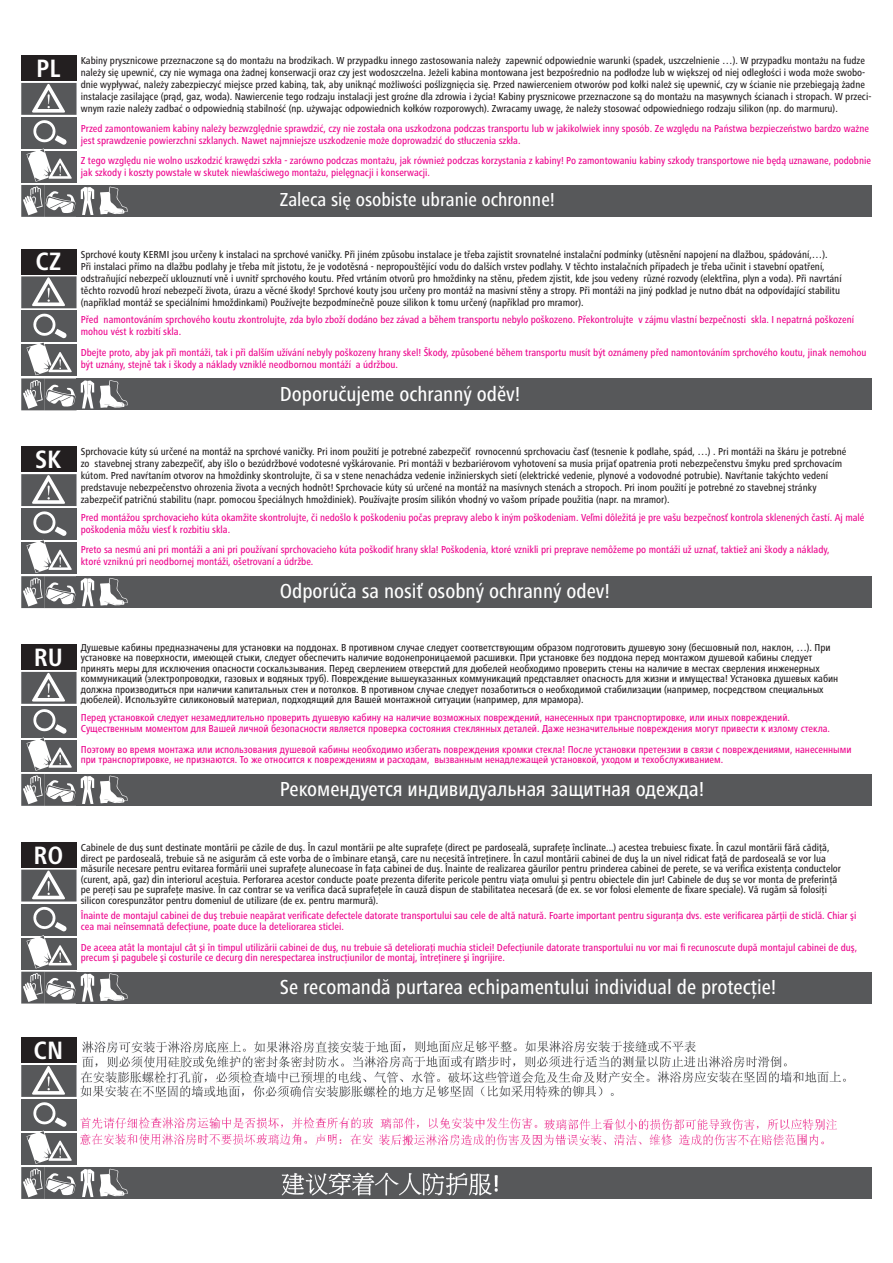
<style>
.page{position:relative;width:893px;height:1263px;background:#fff}
.page>*{position:absolute;margin:0;border:0;box-sizing:border-box;transform-origin:0 0}
.t1{font:700 condensed 25.95px "Frutiger Next LTW1 G";color:#fff}
.t2{font:500 condensed 21px "Frutiger Next LTW1 G";color:#fff}
.t3{font:500 condensed 19.5px "Frutiger Next LTW1 G";color:#fff}
.t4{font:500 condensed 10.5px/12px "Frutiger Next LTW1 G";color:#231f20}
.t5{font:500 condensed 10.5px/12px "Frutiger Next LTW1 G";color:#ed028c}
</style>
<div class="page">
<img style="left:82px;top:1040px;width:764px;height:58px">
<img style="left:128px;top:1117px;width:709px;height:29px">
<div style="left:21px;top:55px;width:56px;height:26px;background:#231f20"></div>
<div style="left:77px;top:185px;width:795px;height:32px;background:#57585a"></div>
<svg style="left:21px;top:83px;width:73px;height:134px"></svg>
<svg style="left:100px;top:187px;width:28px;height:27px"></svg>
<div style="left:21px;top:249px;width:56px;height:25px;background:#231f20"></div>
<div style="left:77px;top:378px;width:795px;height:32px;background:#57585a"></div>
<svg style="left:21px;top:276px;width:107px;height:134px"></svg>
<div style="left:21px;top:446px;width:56px;height:26px;background:#231f20"></div>
<div style="left:77px;top:576px;width:795px;height:32px;background:#57585a"></div>
<svg style="left:21px;top:474px;width:107px;height:134px"></svg>
<div style="left:21px;top:644px;width:56px;height:26px;background:#231f20"></div>
<div style="left:77px;top:774px;width:795px;height:32px;background:#57585a"></div>
<svg style="left:21px;top:672px;width:107px;height:134px"></svg>
<div style="left:21px;top:842px;width:56px;height:25px;background:#231f20"></div>
<div style="left:77px;top:972px;width:795px;height:31px;background:#57585a"></div>
<svg style="left:21px;top:870px;width:107px;height:133px"></svg>
<div style="left:21px;top:1037px;width:56px;height:26px;background:#231f20"></div>
<div style="left:77px;top:1167px;width:795px;height:32px;background:#57585a"></div>
<svg style="left:21px;top:1065px;width:107px;height:134px"></svg>
<img style="left:281px;top:1172px;width:217px;height:24px">
<h1 class="t1" style="left:36px;top:53px;width:26px">PL</h1>
<p class="t4" style="left:81px;top:55px;width:792px">Kabiny prysznicowe przeznaczone są do montażu na brodzikach. W przypadku innego zastosowania należy zapewnić odpowiednie warunki (spadek, uszczelnienie …). W przypadku montażu na fudze należy się upewnić, czy nie wymaga ona żadnej konserwacji oraz czy jest wodoszczelna. Jeżeli kabina montowana jest bezpośrednio na podłodze lub w większej od niej odległości i woda może swobo&shy;dnie wypływać, należy zabezpieczyć miejsce przed kabiną, tak, aby uniknąć możliwości poślizgnięcia się. Przed nawierceniem otworów pod kołki należ się upewnić, czy w ścianie nie przebiegają żadne instalacje zasilające (prąd, gaz, woda). Nawiercenie tego rodzaju instalacji jest groźne dla zdrowia i życia! Kabiny prysznicowe przeznaczone są do montażu na masywnych ścianach i stropach. W przeci&shy;wnym razie należy zadbać o odpowiednią stabilność (np. używając odpowiednich kołków rozporowych). Zwracamy uwagę, że należy stosować odpowiedniego rodzaju silikon (np. do marmuru).</p>
<p class="t5" style="left:81px;top:123px;width:790px">Przed zamontowaniem kabiny należy bezwzględnie sprawdzić, czy nie została ona uszkodzona podczas transportu lub w jakikolwiek inny sposób. Ze względu na Państwa bezpieczeństwo bardzo ważne jest sprawdzenie powierzchni szklanych. Nawet najmniejsze uszkodzenie może doprowadzić do stłuczenia szkła.</p>
<p class="t5" style="left:81px;top:154px;width:792px">Z tego względu nie wolno uszkodzić krawędzi szkła - zarówno podczas montażu, jak również podczas korzystania z kabiny! Po zamontowaniu kabiny szkody transportowe nie będą uznawane, podobnie jak szkody i koszty powstałe w skutek niewłaściwego montażu, pielęgnacji i konserwacji.</p>
<h3 class="t3" style="left:280px;top:188px;width:277px">Zaleca się osobiste ubranie ochronne!</h3>
<h1 class="t1" style="left:36px;top:247px;width:27px">CZ</h1>
<p class="t4" style="left:81px;top:248px;width:762px">Sprchové kouty KERMI jsou určeny k instalaci na sprchové vaničky. Při jiném způsobu instalace je třeba zajistit srovnatelné instalační podmínky (utěsnění napojení na dlažbou, spádování,…).<br>Při instalaci přímo na dlažbu podlahy je třeba mít jistotu, že je vodotěsná - nepropouštějící vodu do dalších vrstev podlahy. V těchto instalačních případech je třeba učinit i stavební opatření, odstraňující nebezpečí uklouznutí vně i uvnitř sprchového koutu. Před vrtáním otvorů pro hmoždinky na stěnu, předem zjistit, kde jsou vedeny různé rozvody (elektřina, plyn a voda). Při navrtání těchto rozvodů hrozí nebezpečí života, úrazu a věcné škody! Sprchové kouty jsou určeny pro montáž na masivní stěny a stropy. Při montáži na jiný podklad je nutno dbát na odpovídající stabilitu (například montáž se speciálními hmoždinkami) Používejte bezpodmínečně pouze silikon k tomu určený (například pro mramor).</p>
<p class="t5" style="left:81px;top:314px;width:775px">Před namontováním sprchového koutu zkontrolujte, zda bylo zboží dodáno bez závad a během transportu nebylo poškozeno. Překontrolujte v zájmu vlastní bezpečnosti skla. I nepatrná poškození mohou vést k rozbití skla.</p>
<p class="t5" style="left:81px;top:346px;width:787px">Dbejte proto, aby jak při montáži, tak i při dalším užívání nebyly poškozeny hrany skel! Škody, způsobené během transportu musít být oznámeny před namontováním sprchového koutu, jinak nemohou být uznány, stejně tak i škody a náklady vzniklé neodbornou montáží a údržbou.</p>
<h2 class="t2" style="left:280px;top:382px;width:242px">Doporučujeme ochranný oděv!</h2>
<h1 class="t1" style="left:35px;top:445px;width:28px">SK</h1>
<p class="t4" style="left:81px;top:446px;width:767px">Sprchovacie kúty sú určené na montáž na sprchové vaničky. Pri inom použití je potrebné zabezpečiť rovnocennú sprchovaciu časť (tesnenie k podlahe, spád, …) . Pri montáži na škáru je potrebné zo stavebnej strany zabezpečiť, aby išlo o bezúdržbové vodotesné vyškárovanie. Pri montáži v bezbariérovom vyhotovení sa musia prijať opatrenia proti nebezpečenstvu šmyku pred sprchovacím kútom. Pred navŕtaním otvorov na hmoždinky skontrolujte, či sa v stene nenachádza vedenie inžinierskych sietí (elektrické vedenie, plynové a vodovodné potrubie). Navŕtanie takýchto vedení predstavuje nebezpečenstvo ohrozenia života a vecných hodnôt! Sprchovacie kúty sú určené na montáž na masívnych stenách a stropoch. Pri inom použití je potrebné zo stavebnej stránky zabezpečiť patričnú stabilitu (napr. pomocou špeciálnych hmoždiniek). Používajte prosím silikón vhodný vo vašom prípade použitia (napr. na mramor).</p>
<p class="t5" style="left:81px;top:512px;width:785px">Pred montážou sprchovacieho kúta okamžite skontrolujte, či nedošlo k poškodeniu počas prepravy alebo k iným poškodeniam. Veľmi dôležitá je pre vašu bezpečnosť kontrola sklenených častí. Aj malé poškodenia môžu viesť k rozbitiu skla.</p>
<p class="t5" style="left:81px;top:544px;width:750px">Preto sa nesmú ani pri montáži a ani pri používaní sprchovacieho kúta poškodiť hrany skla! Poškodenia, ktoré vznikli pri preprave nemôžeme po montáži už uznať, taktiež ani škody a náklady, ktoré vzniknú pri neodbornej montáži, ošetrovaní a údržbe.</p>
<h2 class="t2" style="left:280px;top:579px;width:332px">Odporúča sa nosiť osobný ochranný odev!</h2>
<h1 class="t1" style="left:34px;top:642px;width:31px">RU</h1>
<p class="t4" style="left:81px;top:642px;width:759px;line-height:10.5px">Душевые кабины предназначены для установки на поддонах. В противном случае следует соответствующим образом подготовить душевую зону (бесшовный пол, наклон, …). При установке на поверхности, имеющей стыки, следует обеспечить наличие водонепроницаемой расшивки. При установке без поддона перед монтажом душевой кабины следует принять меры для исключения опасности соскальзывания. Перед сверлением отверстий для дюбелей необходимо проверить стены на наличие в местах сверления инженерных коммуникаций (электропроводки, газовых и водяных труб). Повреждение вышеуказанных коммуникаций представляет опасность для жизни и имущества! Установка душевых кабин должна производиться при наличии капитальных стен и потолков. В противном случае следует позаботиться о необходимой стабилизации (например, посредством специальных дюбелей). Используйте силиконовый материал, подходящий для Вашей монтажной ситуации (например, для мрамора).</p>
<p class="t5" style="left:81px;top:712px;width:751px;line-height:10.5px">Перед установкой следует незамедлительно проверить душевую кабину на наличие возможных повреждений, нанесенных при транспортировке, или иных повреждений.<br>Существенным моментом для Вашей личной безопасности является проверка состояния стеклянных деталей. Даже незначительные повреждения могут привести к излому стекла.</p>
<p class="t5" style="left:81px;top:744px;width:772px;line-height:10.5px">Поэтому во время монтажа или использования душевой кабины необходимо избегать повреждения кромки стекла! После установки претензии в связи с повреждениями, нанесенными при транспортировке, не признаются. То же относится к повреждениям и расходам, вызванным ненадлежащей установкой, уходом и техобслуживанием.</p>
<h2 class="t2" style="left:280px;top:777px;width:426px">Рекомендуется индивидуальная защитная одежда!</h2>
<h1 class="t1" style="left:33px;top:840px;width:31px">RO</h1>
<p class="t4" style="left:81px;top:842px;width:762px;line-height:10.5px">Cabinele de duş sunt destinate montării pe căzile de duş. În cazul montării pe alte suprafeţe (direct pe pardoseală, suprafeţe înclinate...) acestea trebuiesc fixate. În cazul montării fără cădiţă, direct pe pardoseală, trebuie să ne asigurăm că este vorba de o îmbinare etanşă, care nu necesită întreţinere. În cazul montării cabinei de duş la un nivel ridicat faţă de pardoseală se vor lua măsurile necesare pentru evitarea formării unei suprafeţe alunecoase în faţa cabinei de duş. Înainte de realizarea găurilor pentru prinderea cabinei de perete, se va verifica existenţa conductelor (curent, apă, gaz) din interiorul acestuia. Perforarea acestor conducte poate prezenta diferite pericole pentru viaţa omului şi pentru obiectele din jur! Cabinele de duş se vor monta de preferinţă pe pereţi sau pe suprafeţe masive. În caz contrar se va verifica dacă suprafeţele în cauză dispun de stabilitatea necesară (de ex. se vor folosi elemente de fixare speciale). Vă rugăm să folosiţi silicon corespunzător pentru domeniul de utilizare (de ex. pentru marmură).</p>
<p class="t5" style="left:81px;top:910px;width:777px;line-height:10.5px">Înainte de montajul cabinei de duş trebuie neapărat verificate defectele datorate transportului sau cele de altă natură. Foarte important pentru siguranţa dvs. este verificarea părţii de sticlă. Chiar şi cea mai neînsemnată defecţiune, poate duce la deteliorarea sticlei.</p>
<p class="t5" style="left:81px;top:942px;width:778px;line-height:10.5px">De aceea atât la montajul cât şi în timpul utilizării cabinei de duş, nu trebuie să detelioraţi muchia sticlei! Defecţiunile datorate transportului nu vor mai fi recunoscute după montajul cabinei de duş, precum şi pagubele şi costurile ce decurg din nerespectarea instrucţiunilor de montaj, întreţinere şi îngrijire.</p>
<h2 class="t2" style="left:280px;top:975px;width:498px">Se recomandă purtarea echipamentului individual de protecţie!</h2>
<h1 class="t1" style="left:34px;top:1035px;width:31px">CN</h1>
</div>
